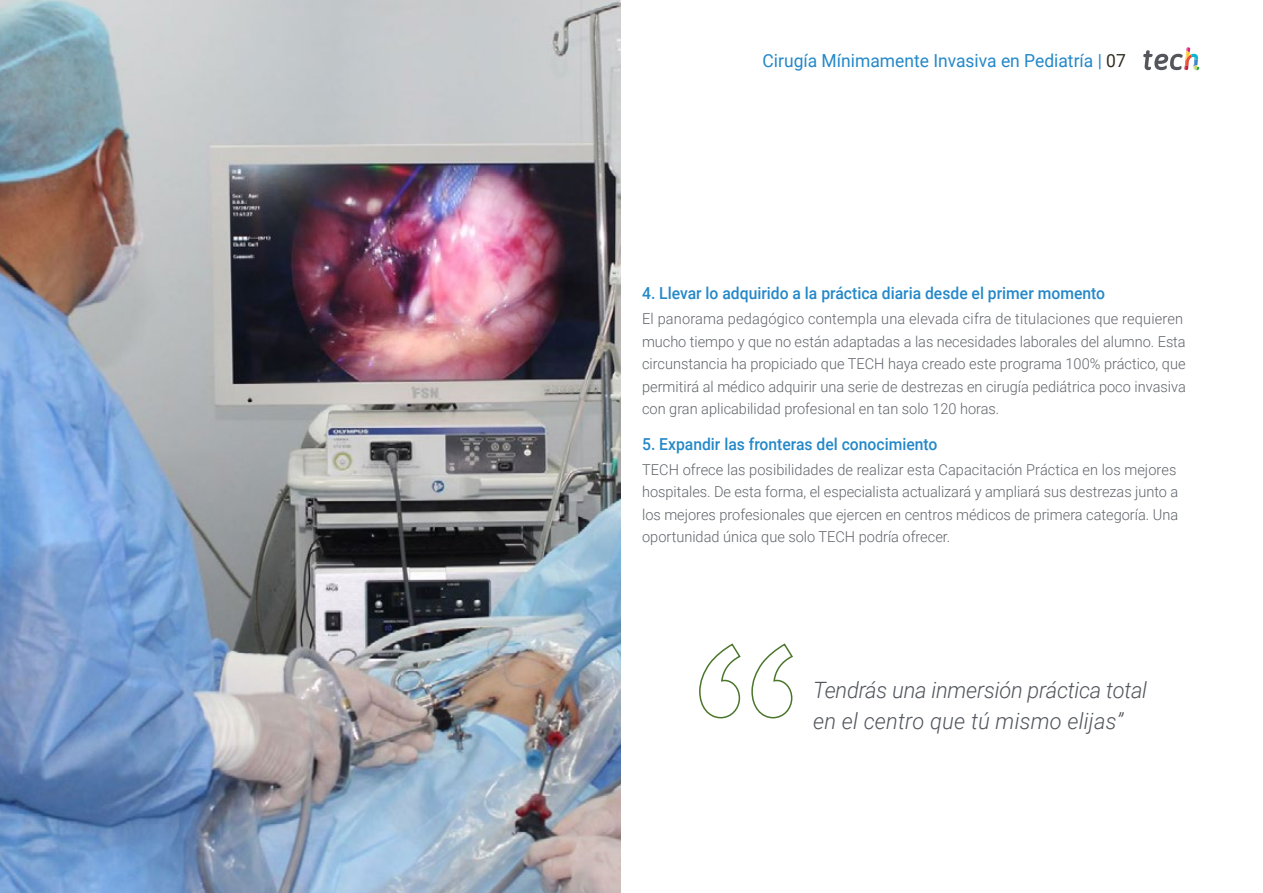
<style>
.page{position:relative;width:1263px;height:893px;background:#fff}
.page>*{position:absolute;margin:0;border:0;box-sizing:border-box;transform-origin:0 0}
.t1{font:italic 300 22.5px/31.5px "Roboto";letter-spacing:-.01em;color:#52555b}
.t2{font:18px "Roboto";color:#2488c9}
.t3{font:500 16.5px "Roboto";color:#2488c9;scale:.95 1}
.t4{font:300 15px/22.5px "Roboto";color:#61646a}
.s1{color:#312e20}
</style>
<div class="page">
<svg style="left:699px;top:643px;width:94px;height:76px"></svg>
<img style="left:0;top:0;width:621px;height:893px">
<svg style="left:1143px;top:47px;width:56px;height:24px"></svg>
<p class="t2" style="left:762px;top:48px;width:365px">Cirugía Mínimamente Invasiva en Pediatría | <span class="s1">07</span></p>
<p class="t3" style="left:642px;top:282px;width:489px">4. Llevar lo adquirido a la práctica diaria desde el primer momento</p>
<p class="t4" style="left:642px;top:307px;width:545px">El panorama pedagógico contempla una elevada cifra de titulaciones que requieren mucho tiempo y que no están adaptadas a las necesidades laborales del alumno. Esta circunstancia ha propiciado que TECH haya creado este programa 100% práctico, que permitirá al médico adquirir una serie de destrezas en cirugía pediátrica poco invasiva con gran aplicabilidad profesional en tan solo 120 horas.</p>
<p class="t3" style="left:642px;top:433px;width:312px">5. Expandir las fronteras del conocimiento</p>
<p class="t4" style="left:642px;top:458px;width:538px">TECH ofrece las posibilidades de realizar esta Capacitación Práctica en los mejores hospitales. De esta forma, el especialista actualizará y ampliará sus destrezas junto a los mejores profesionales que ejercen en centros médicos de primera categoría. Una oportunidad única que solo TECH podría ofrecer.</p>
<h1 class="t1" style="left:813px;top:673px;width:335px">Tendrás una inmersión práctica total en el centro que tú mismo elijas”</h1>
</div>
